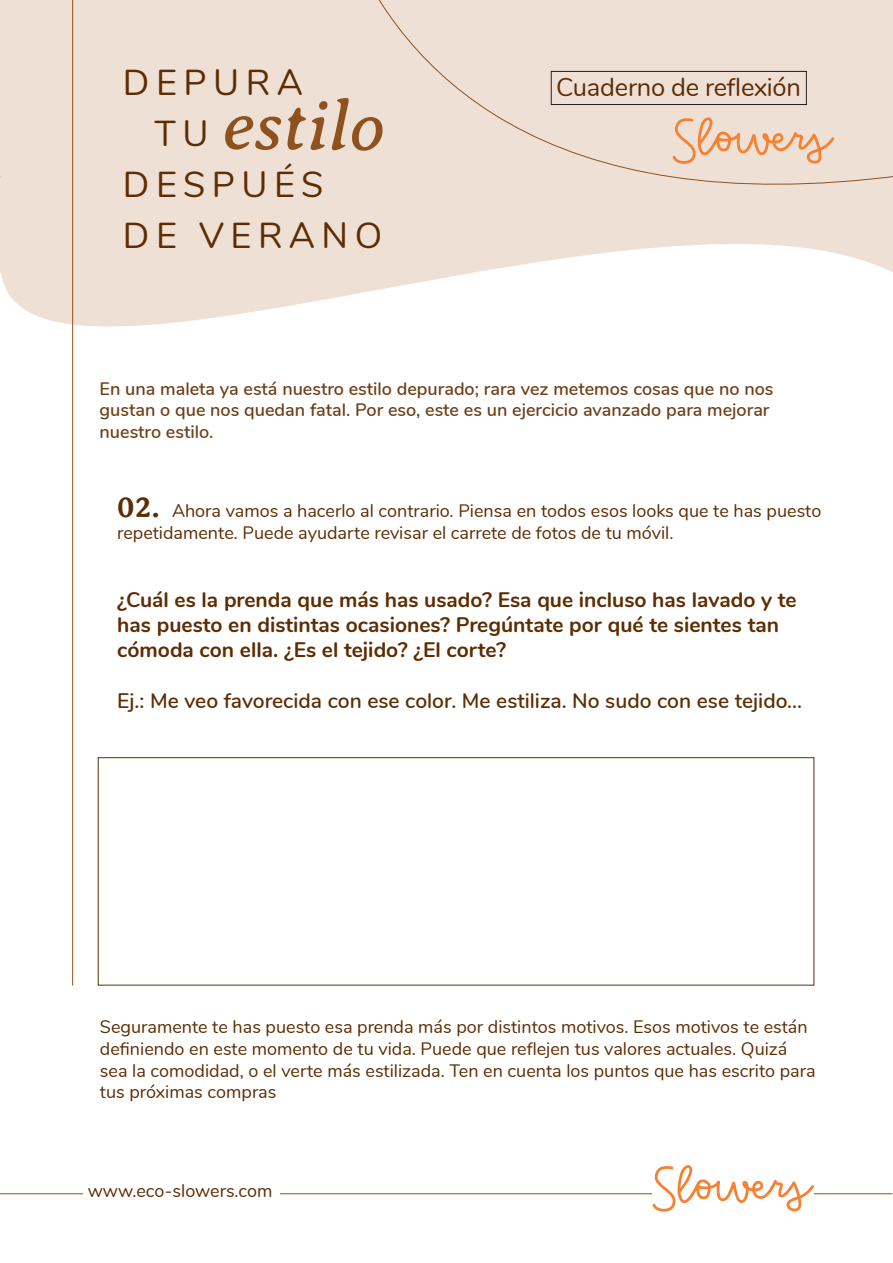
<style>
.page{position:relative;width:893px;height:1263px;background:#fff}
.page>*{position:absolute;margin:0;border:0;box-sizing:border-box;transform-origin:0 0}
.t1{font:italic 72px "Averia Serif Libre";color:#8f521f}
.t2{font:36px "Nunito";letter-spacing:.18em;color:#5d2d03}
.t3{font:25.5px "Nunito";letter-spacing:-.01em;color:#5d2d03}
.t4{font:700 21px/25.2px "Nunito";color:#5d2d03}
.t5{font:600 21px "Nunito";color:#5d2d03}
.t6{font:18px/21.6px "Nunito";color:#5d2d03}
.t7{font:600 18px/21.6px "Nunito";color:#6e401a}
.s1{font-family:"Averia Serif Libre";font-weight:700;font-size:30px}
</style>
<div class="page">
<svg style="left:0;top:0;width:317px;height:440px"></svg>
<div style="left:98px;top:757px;width:716px;height:228px;border:1px solid #5d2d03"></div>
<hr style="left:0;top:1193px;width:892px;height:1px;background:#8f521f">
<div style="left:83px;top:1179px;width:197px;height:30px;background:#fff"></div>
<hr style="left:72px;top:0;width:1px;height:985px;background:#8f521f">
<svg style="left:652px;top:1165px;width:162px;height:46px"></svg>
<svg style="left:317px;top:0;width:576px;height:301px;background:#f0e3d9"></svg>
<div style="left:551px;top:71px;width:256px;height:34px;border:1px solid #231f20"></div>
<svg style="left:672px;top:117px;width:162px;height:47px;background:#efceb7"></svg>
<h2 class="t2" style="left:123px;top:56px;width:181px">DEPURA</h2>
<h2 class="t2" style="left:154px;top:107px;width:56px">TU</h2>
<h2 class="t2" style="left:123px;top:158px;width:202px">DESPUÉS</h2>
<h2 class="t2" style="left:123px;top:209px;width:261px">DE VERANO</h2>
<h1 class="t1" style="left:223px;top:83px;width:163px;rotate:1deg">estilo</h1>
<h3 class="t3" style="left:556px;top:68px;width:246px">Cuaderno de reflexión</h3>
<p class="t7" style="left:100px;top:376px;width:675px">En una maleta ya está nuestro estilo depurado; rara vez metemos cosas que no nos gustan o que nos quedan fatal. Por eso, este es un ejercicio avanzado para mejorar nuestro estilo.</p>
<p class="t6" style="left:117px;top:499px;width:705px"><span class="s1">02.</span> Ahora vamos a hacerlo al contrario. Piensa en todos esos looks que te has puesto repetidamente. Puede ayudarte revisar el carrete de fotos de tu móvil.</p>
<p class="t4" style="left:117px;top:586px;width:681px">¿Cuál es la prenda que más has usado? Esa que incluso has lavado y te has puesto en distintas ocasiones? Pregúntate por qué te sientes tan cómoda con ella. ¿Es el tejido? ¿El corte?</p>
<p class="t5" style="left:117px;top:685px;width:686px">Ej.: Me veo favorecida con ese color. Me estiliza. No sudo con ese tejido...</p>
<p class="t6" style="left:100px;top:1015px;width:717px">Seguramente te has puesto esa prenda más por distintos motivos. Esos motivos te están definiendo en este momento de tu vida. Puede que reflejen tus valores actuales. Quizá sea la comodidad, o el verte más estilizada. Ten en cuenta los puntos que has escrito para tus próximas compras</p>
<p class="t6" style="left:88px;top:1179px;width:186px">www.eco-slowers.com</p>
</div>
